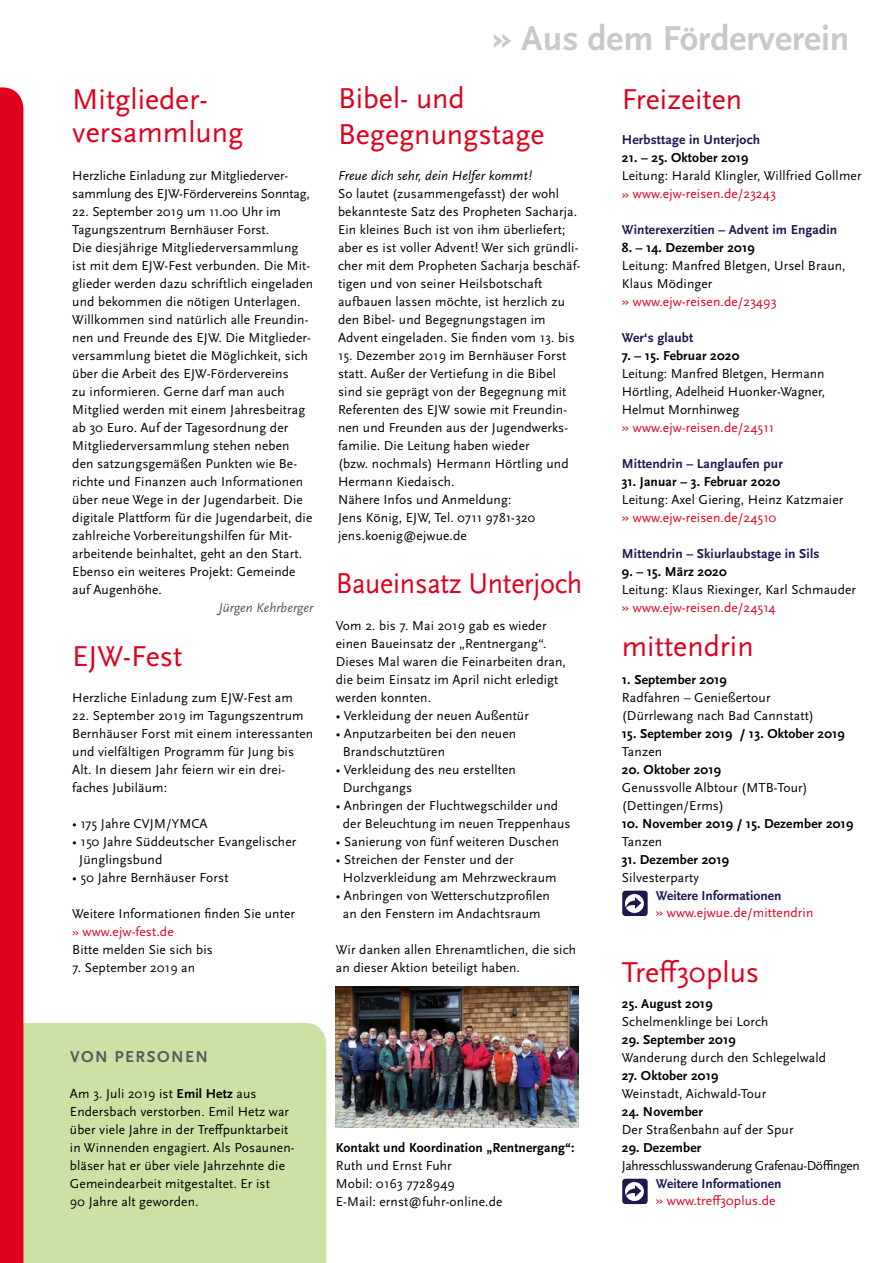
<style>
.page{position:relative;width:893px;height:1263px;background:#fff}
.page>*{position:absolute;margin:0;border:0;box-sizing:border-box;transform-origin:0 0}
.t1{font:700 36px "Scala Sans";color:#c7c9ca}
.t2{font:30px/33px "Scala Sans OT";color:#e0001b}
.t3{font:30px "Scala Sans OT";color:#e0001b;scale:.94 1}
.t4{font:700 16.5px "Scala Sans OT";letter-spacing:.09em;color:#5a5b5e}
.t5{font:13.5px/18px "Scala Sans OT";letter-spacing:.01em;color:#000}
.t6{font:700 13.5px "Scala Sans OT";letter-spacing:.01em;color:#000}
.t7{font:13.5px "Scala Sans OT";letter-spacing:.01em;color:#e0001b}
.t8{font:700 13.5px "Scala Sans OT";letter-spacing:.01em;color:#1c1850}
.t9{font:13.5px "Scala Sans OT";letter-spacing:-.03em;color:#000}
.t10{font:italic 13.5px "Scala Sans OT";letter-spacing:.01em;color:#000}
.t11{font:italic 13.5px "Scala Sans OT";color:#5a5b5e}
.s1{font-size:12.75px;color:#e0001b}
.s2{color:#e0001b}
.s3{font-weight:700}
</style>
<div class="page">
<div style="left:23px;top:1023px;width:303px;height:240px;background:#cce2a4"></div>
<div style="left:0;top:87px;width:23px;height:1176px;background:#e0001b"></div>
<div style="left:622px;top:1179px;width:25px;height:25px;background:#1c1850;border-radius:3px"></div>
<svg style="left:625px;top:1182px;width:19px;height:19px"></svg>
<svg style="left:625px;top:1185px;width:16px;height:12px"></svg>
<div style="left:622px;top:891px;width:25px;height:25px;background:#1c1850;border-radius:3px"></div>
<svg style="left:625px;top:894px;width:19px;height:19px"></svg>
<svg style="left:625px;top:897px;width:16px;height:12px"></svg>
<img style="left:336px;top:986px;width:242px;height:141px">
<h2 class="t2" style="left:72px;top:84px;width:173px">Mitglieder&shy;versammlung</h2>
<p class="t5" style="left:72px;top:167px;width:239px">Herzliche Einladung zur Mitgliederver&shy;sammlung des EJW-Fördervereins Sonntag,</p>
<p class="t5" style="left:72px;top:203px;width:242px">22. September 2019 um 11.00 Uhr im Tagungszentrum Bernhäuser Forst.<br>Die diesjährige Mitgliederversammlung ist mit dem EJW-Fest verbunden. Die Mit&shy;glieder werden dazu schriftlich eingeladen und bekommen die nötigen Unterlagen.<br>Willkommen sind natürlich alle Freundin&shy;nen und Freunde des EJW. Die Mitglieder&shy;versammlung bietet die Möglichkeit, sich über die Arbeit des EJW-Fördervereins<br>zu informieren. Gerne darf man auch Mitglied werden mit einem Jahresbeitrag ab 30 Euro. Auf der Tagesordnung der Mitgliederversammlung stehen neben den satzungsgemäßen Punkten wie Be&shy;richte und Finanzen auch Informationen über neue Wege in der Jugendarbeit. Die digitale Plattform für die Jugendarbeit, die zahlreiche Vorbereitungshilfen für Mit&shy;arbeitende beinhaltet, geht an den Start.<br>Ebenso ein weiteres Projekt: Gemeinde auf Augenhöhe.</p>
<p class="t11" style="left:219px;top:600px;width:96px">Jürgen Kehrberger</p>
<h2 class="t2" style="left:72px;top:640px;width:112px">EJW-Fest</h2>
<p class="t5" style="left:72px;top:689px;width:222px">Herzliche Einladung zum EJW-Fest am</p>
<p class="t5" style="left:72px;top:707px;width:242px">22. September 2019 im Tagungszentrum Bernhäuser Forst mit einem interessanten und vielfältigen Programm für Jung bis Alt. In diesem Jahr feiern wir ein drei&shy;faches Jubiläum:</p>
<p class="t5" style="left:72px;top:815px;width:137px">• 175 Jahre CVJM/YMCA</p>
<p class="t5" style="left:79px;top:833px;width:219px;text-indent:-7px">• 150 Jahre Süddeutscher Evangelischer<br>Jünglingsbund</p>
<p class="t5" style="left:72px;top:869px;width:158px">• 50 Jahre Bernhäuser Forst</p>
<p class="t5" style="left:72px;top:905px;width:224px">Weitere Informationen finden Sie unter <span class="s1">»</span> <span class="s2">www.ejw-fest.de<br></span>Bitte melden Sie sich bis</p>
<p class="t5" style="left:72px;top:959px;width:124px">7. September 2019 an</p>
<p class="t4" style="left:70px;top:1047px;width:139px">Von Personen</p>
<p class="t5" style="left:70px;top:1085px;width:226px">Am 3. Juli 2019 ist <span class="s3">Emil Hetz</span> aus Endersbach verstorben. Emil Hetz war über viele Jahre in der Treffpunktarbeit in Winnenden engagiert. Als Posaunen&shy;bläser hat er über viele Jahrzehnte die Gemeindearbeit mitgestaltet. Er ist<br>90 Jahre alt geworden.</p>
<h1 class="t1" style="left:492px;top:19px;width:359px">» Aus dem Förderverein</h1>
<h2 class="t2" style="left:338px;top:81px;width:208px;line-height:36px">Bibel- und<br>Begegnungstage</h2>
<p class="t10" style="left:338px;top:168px;width:195px">Freue dich sehr, dein Helfer kommt!</p>
<p class="t5" style="left:338px;top:185px;width:244px">So lautet (zusammengefasst) der wohl bekannteste Satz des Propheten Sacharja.<br>Ein kleines Buch ist von ihm überliefert; aber es ist voller Advent! Wer sich gründli&shy;cher mit dem Propheten Sacharja beschäf&shy;tigen und von seiner Heilsbotschaft aufbauen lassen möchte, ist herzlich zu den Bibel- und Begegnungstagen im Advent eingeladen. Sie finden vom 13. bis</p>
<p class="t5" style="left:338px;top:347px;width:232px">15. Dezember 2019 im Bernhäuser Forst statt. Außer der Vertiefung in die Bibel sind sie geprägt von der Begegnung mit Referenten des EJW sowie mit Freundin&shy;nen und Freunden aus der Jugendwerks&shy;familie. Die Leitung haben wieder<br>(bzw. nochmals) Hermann Hörtling und Hermann Kiedaisch.<br>Nähere Infos und Anmeldung:<br>Jens König, EJW, Tel. 0711 9781-320 jens.koenig@ejwue.de</p>
<h2 class="t3" style="left:336px;top:567px;width:264px">Baueinsatz Unterjoch</h2>
<p class="t5" style="left:336px;top:617px;width:232px">Vom 2. bis 7. Mai 2019 gab es wieder einen Baueinsatz der „Rentnergang“.<br>Dieses Mal waren die Feinarbeiten dran, die beim Einsatz im April nicht erledigt werden konnten.</p>
<p class="t5" style="left:336px;top:707px;width:195px">• Verkleidung der neuen Außentür</p>
<p class="t5" style="left:343px;top:725px;width:175px;text-indent:-7px">• Anputzarbeiten bei den neuen<br>Brandschutztüren</p>
<p class="t5" style="left:343px;top:761px;width:175px;text-indent:-7px">• Verkleidung des neu erstellten<br>Durchgangs</p>
<p class="t5" style="left:343px;top:797px;width:229px;text-indent:-7px">• Anbringen der Fluchtwegschilder und der Beleuchtung im neuen Treppenhaus</p>
<p class="t5" style="left:336px;top:833px;width:225px">• Sanierung von fünf weiteren Duschen</p>
<p class="t5" style="left:343px;top:851px;width:215px;text-indent:-7px">• Streichen der Fenster und der<br>Holzverkleidung am Mehrzweckraum</p>
<p class="t5" style="left:336px;top:887px;width:216px;text-align:center">• Anbringen von Wetterschutzprofilen an den Fenstern im Andachtsraum</p>
<p class="t5" style="left:336px;top:941px;width:242px">Wir danken allen Ehrenamtlichen, die sich an dieser Aktion beteiligt haben.</p>
<p class="t6" style="left:336px;top:1140px;width:240px">Kontakt und Koordination „Rentnergang“:</p>
<p class="t5" style="left:336px;top:1157px;width:168px">Ruth und Ernst Fuhr<br>Mobil: 0163 7728949<br>E-Mail: ernst@fuhr-online.de</p>
<h2 class="t2" style="left:622px;top:84px;width:122px">Freizeiten</h2>
<p class="t8" style="left:622px;top:132px;width:140px">Herbsttage in Unterjoch</p>
<p class="t6" style="left:622px;top:150px;width:128px">21. – 25. Oktober 2019</p>
<p class="t5" style="left:622px;top:167px;width:241px">Leitung: Harald Klingler, Willfried Gollmer</p>
<p class="t7" style="left:622px;top:186px;width:155px">» www.ejw-reisen.de/23243</p>
<p class="t8" style="left:622px;top:222px;width:217px">Winterexerzitien – Advent im Engadin</p>
<p class="t6" style="left:622px;top:240px;width:134px">8. – 14. Dezember 2019</p>
<p class="t5" style="left:622px;top:257px;width:225px">Leitung: Manfred Bletgen, Ursel Braun,<br>Klaus Mödinger</p>
<p class="t7" style="left:622px;top:294px;width:156px">» www.ejw-reisen.de/23493</p>
<p class="t8" style="left:622px;top:330px;width:73px">Wer‘s glaubt</p>
<p class="t6" style="left:622px;top:348px;width:119px">7. – 15. Februar 2020</p>
<p class="t5" style="left:622px;top:365px;width:205px;text-align:justify">Leitung: Manfred Bletgen, Hermann Hörtling, Adelheid Huonker-Wagner, Helmut Mornhinweg</p>
<p class="t7" style="left:622px;top:420px;width:154px">» www.ejw-reisen.de/24511</p>
<p class="t8" style="left:622px;top:456px;width:163px">Mittendrin – Langlaufen pur</p>
<p class="t6" style="left:622px;top:474px;width:160px">31. Januar – 3. Februar 2020</p>
<p class="t5" style="left:622px;top:491px;width:223px">Leitung: Axel Giering, Heinz Katzmaier</p>
<p class="t7" style="left:622px;top:510px;width:156px">» www.ejw-reisen.de/24510</p>
<p class="t8" style="left:622px;top:546px;width:199px">Mittendrin – Skiurlaubstage in Sils</p>
<p class="t6" style="left:622px;top:564px;width:106px">9. – 15. März 2020</p>
<p class="t5" style="left:622px;top:581px;width:236px">Leitung: Klaus Riexinger, Karl Schmauder</p>
<p class="t7" style="left:622px;top:600px;width:154px">» www.ejw-reisen.de/24514</p>
<h2 class="t2" style="left:622px;top:631px;width:133px">mittendrin</h2>
<p class="t6" style="left:622px;top:672px;width:107px">1. September 2019</p>
<p class="t5" style="left:622px;top:689px;width:194px">Radfahren – Genießertour (Dürrlewang nach Bad Cannstatt)</p>
<p class="t6" style="left:622px;top:726px;width:225px">15. September 2019 / 13. Oktober 2019</p>
<p class="t5" style="left:622px;top:743px;width:42px">Tanzen</p>
<p class="t6" style="left:622px;top:762px;width:101px">20. Oktober 2019</p>
<p class="t5" style="left:622px;top:779px;width:187px">Genussvolle Albtour (MTB-Tour) (Dettingen/Erms)</p>
<p class="t6" style="left:622px;top:816px;width:233px">10. N ovember 2019 / 15. Dezember 2019</p>
<p class="t5" style="left:622px;top:833px;width:42px">Tanzen</p>
<p class="t6" style="left:622px;top:852px;width:109px">31. Dezember 2019</p>
<p class="t5" style="left:622px;top:869px;width:78px">Silvesterparty</p>
<p class="t8" style="left:656px;top:888px;width:127px">Weitere Informationen</p>
<p class="t7" style="left:656px;top:905px;width:159px">» www.ejwue.de/mittendrin</p>
<h2 class="t2" style="left:622px;top:956px;width:139px">Treff30plus</h2>
<p class="t6" style="left:622px;top:996px;width:92px">25. August 2019</p>
<p class="t5" style="left:622px;top:1013px;width:148px">Schelmenklinge bei Lorch</p>
<p class="t6" style="left:622px;top:1032px;width:115px">29. September 2019</p>
<p class="t5" style="left:622px;top:1049px;width:206px">Wanderung durch den Schlegelwald</p>
<p class="t6" style="left:622px;top:1068px;width:98px">27. Oktober 2019</p>
<p class="t5" style="left:622px;top:1085px;width:146px">Weinstadt, Aichwald-Tour</p>
<p class="t6" style="left:622px;top:1104px;width:83px">24. N ovember</p>
<p class="t5" style="left:622px;top:1121px;width:173px">Der Straßenbahn auf der Spur</p>
<p class="t6" style="left:622px;top:1140px;width:81px">29. Dezember</p>
<p class="t9" style="left:622px;top:1158px;width:239px">Jahresschlusswanderung Grafenau-Döffingen</p>
<p class="t8" style="left:656px;top:1176px;width:127px">Weitere Informationen</p>
<p class="t7" style="left:656px;top:1193px;width:121px">» www.treff30plus.de</p>
</div>
